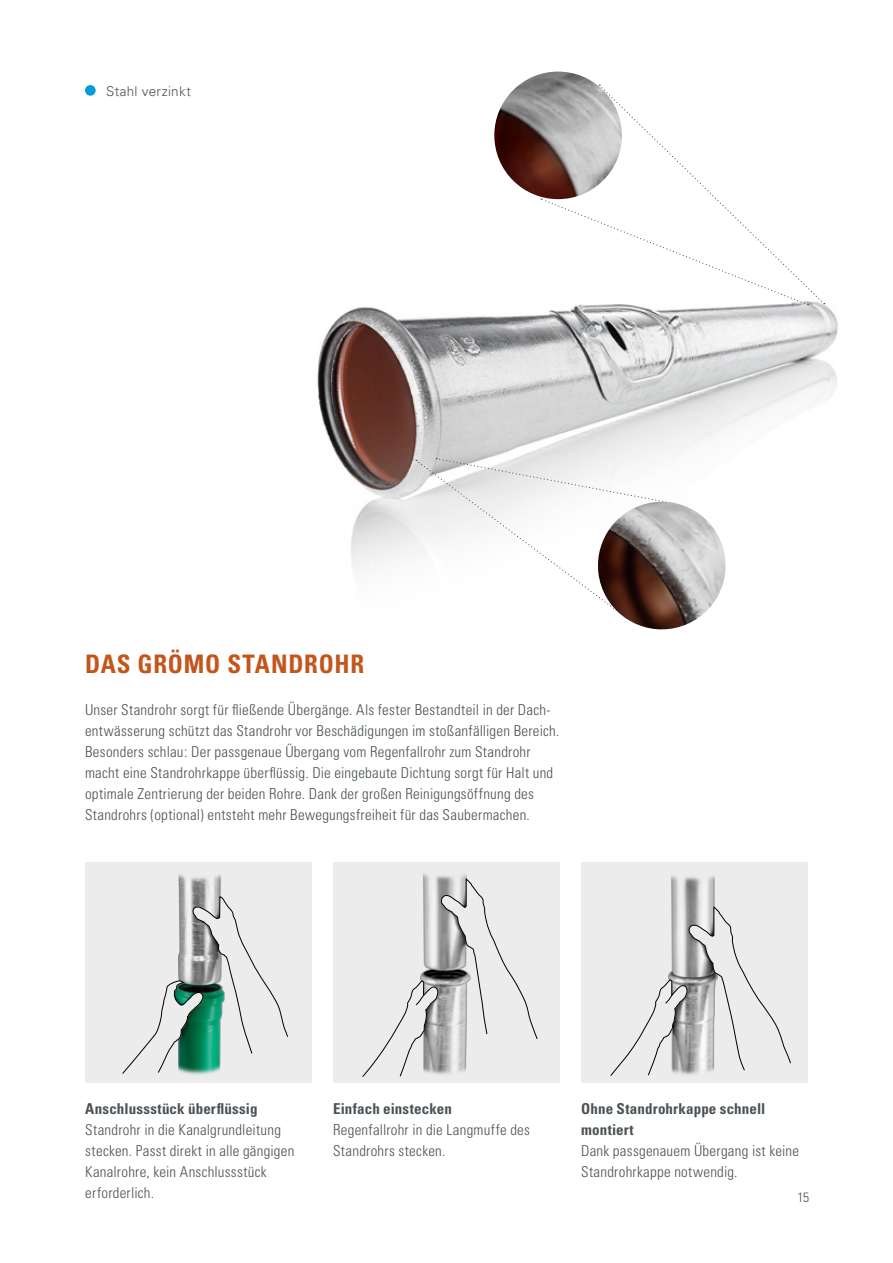
<style>
.page{position:relative;width:893px;height:1263px;background:#fff}
.page>*{position:absolute;margin:0;border:0;box-sizing:border-box;transform-origin:0 0}
.t1{font:700 condensed 25.5px "Univers";letter-spacing:.03em;color:#c2561b}
.t2{font:300 condensed 15px/21px "Univers";letter-spacing:.015em;color:#4b5255}
.t3{font:700 condensed 15px/21px "Univers";letter-spacing:.01em;color:#4b5255}
.t4{font:300 13.5px "Univers CE";letter-spacing:.02em;color:#4b5255}
.t5{font:300 condensed 13.5px "Univers";color:#4b5255}
</style>
<div class="page">
<div style="left:333px;top:862px;width:227px;height:221px;background:#ececed"></div>
<svg style="left:362px;top:879px;width:176px;height:198px"></svg>
<div style="left:581px;top:862px;width:227px;height:221px;background:#ececed"></div>
<img style="left:671px;top:875px;width:44px;height:32px">
<svg style="left:610px;top:907px;width:181px;height:169px"></svg>
<div style="left:85px;top:862px;width:227px;height:221px;background:#ececed"></div>
<img style="left:178px;top:874px;width:44px;height:201px">
<svg style="left:122px;top:897px;width:166px;height:177px"></svg>
<div style="left:85px;top:85px;width:11px;height:11px;background:#079cd8;border-radius:50%"></div>
<img style="left:317px;top:192px;width:521px;height:379px">
<svg style="left:541px;top:198px;width:267px;height:107px"></svg>
<svg style="left:599px;top:85px;width:224px;height:218px"></svg>
<img style="left:494px;top:72px;width:128px;height:127px;border-radius:64px">
<svg style="left:416px;top:458px;width:258px;height:136px"></svg>
<img style="left:594px;top:502px;width:135px;height:128px">
<p class="t4" style="left:106px;top:83px;width:86px">Stahl verzinkt</p>
<h1 class="t1" style="left:85px;top:648px;width:281px">DAS GRÖMO STANDROHR</h1>
<p class="t2" style="left:85px;top:699px;width:476px">Unser Standrohr sorgt für fließende Übergänge. Als fester Bestandteil in der Dach&shy;entwässerung schützt das Standrohr vor Beschädigungen im stoßanfälligen Bereich.<br>Besonders schlau: Der passgenaue Übergang vom Regenfallrohr zum Standrohr macht eine Standrohrkappe überflüssig. Die eingebaute Dichtung sorgt für Halt und optimale Zentrierung der beiden Rohre. Dank der großen Reinigungsöffnung des Standrohrs (optional) entsteht mehr Bewegungsfreiheit für das Saubermachen.</p>
<p class="t3" style="left:85px;top:1098px;width:174px">Anschlussstück überflüssig</p>
<p class="t2" style="left:85px;top:1119px;width:211px">Standrohr in die Kanalgrundleitung stecken. Passt direkt in alle gängigen<br>Kanalrohre, kein Anschlussstück erforderlich.</p>
<p class="t3" style="left:333px;top:1098px;width:120px">Einfach einstecken</p>
<p class="t2" style="left:333px;top:1119px;width:198px">Regenfallrohr in die Langmuffe des<br>Standrohrs stecken.</p>
<p class="t3" style="left:581px;top:1098px;width:186px">Ohne Standrohrkappe schnell montiert</p>
<p class="t2" style="left:581px;top:1140px;width:219px">Dank passgenauem Übergang ist keine<br>Standrohrkappe notwendig.</p>
<p class="t5" style="left:797px;top:1189px;width:13px">15</p>
</div>
